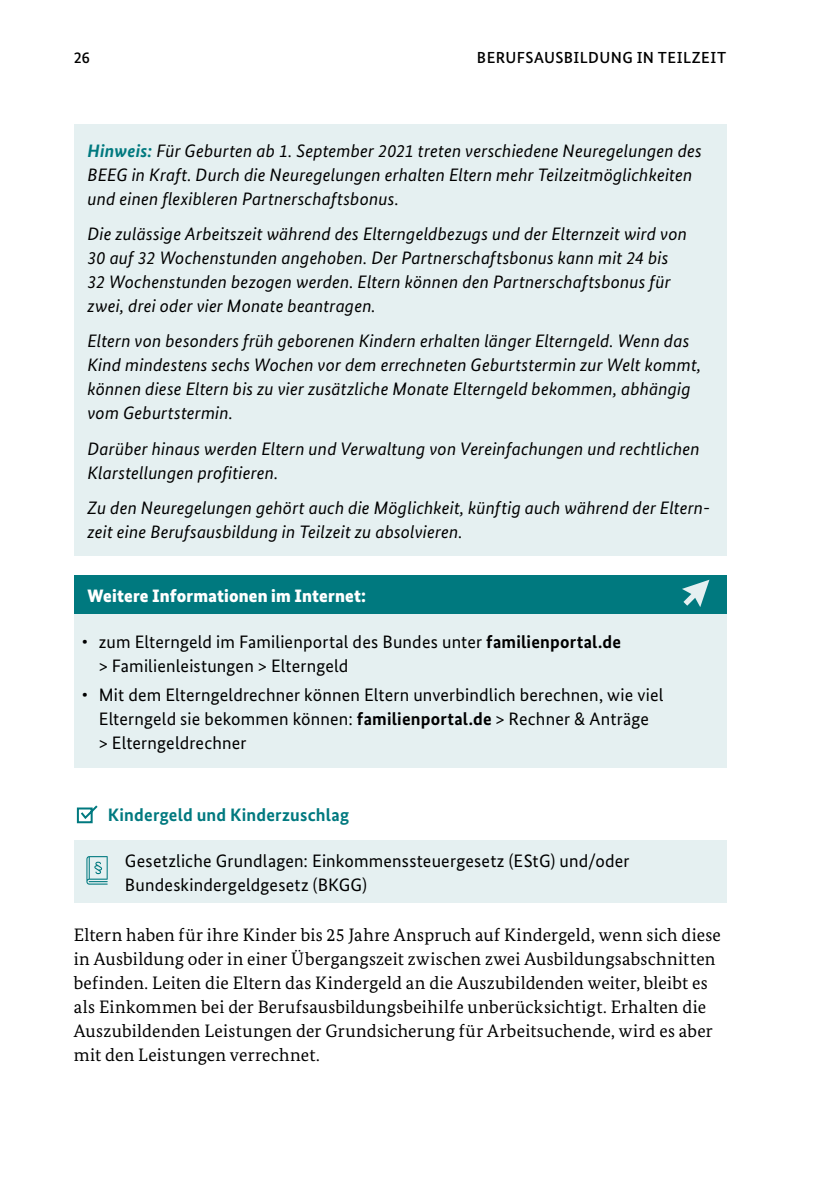
<style>
.page{position:relative;width:840px;height:1191px;background:#fff}
.page>*{position:absolute;margin:0;border:0;box-sizing:border-box;transform-origin:0 0}
.Fliesstext_Infokaste{font:italic 18px/24px "Bundes Sans";letter-spacing:.01em;color:#000}
.Fliesstext{font:18px/24px "Bundes Serif";letter-spacing:.01em;color:#000}
.Aufzaehlung_Infokast{font:18px/24px "Bundes Sans";letter-spacing:.01em;color:#000}
.Fliesstext_Infokaste-2{font:18px "Bundes Sans";letter-spacing:.01em;color:#000}
.Headline_Tabelle{font:900 18px "Bundes Sans";letter-spacing:.01em;color:#fff}
.H3_Subheadline{font:700 18px "Bundes Sans";letter-spacing:.01em;color:#00797f}
.t1{font:500 16px "Bundes Sans";letter-spacing:.03em;color:#000}
.s1{font-weight:700;color:#00797f}
.s2{font-family:"Bundes Serif";font-size:19px}
.s3{font-weight:700}
</style>
<div class="page">
<div style="left:74px;top:125px;width:652px;height:431px;background:#e5f0f1"></div>
<div style="left:74px;top:575px;width:652px;height:40px;background:#00797f"></div>
<div style="left:74px;top:615px;width:652px;height:153px;background:#e5f0f1"></div>
<div style="left:74px;top:840px;width:652px;height:62px;background:#e5f0f1"></div>
<svg style="left:682px;top:580px;width:27px;height:27px"></svg>
<svg style="left:76px;top:805px;width:22px;height:19px"></svg>
<svg style="left:86px;top:856px;width:22px;height:28px"></svg>
<p class="t1" style="left:74px;top:48px;width:18px">26</p>
<p class="t1" style="left:476px;top:48px;width:251px">BERUFSAUSBILDUNG IN TEILZEIT</p>
<p class="Fliesstext_Infokaste" style="left:87px;top:138px;width:615px"><span class="s1">Hinweis:</span> Für Geburten ab 1. September 2021 treten verschiedene Neuregelungen des<br>BEEG in Kraft. Durch die Neuregelungen erhalten Eltern mehr Teilzeitmöglichkeiten und einen flexibleren Partnerschaftsbonus.</p>
<p class="Fliesstext_Infokaste" style="left:87px;top:221px;width:600px">Die zulässige Arbeitszeit während des Elterngeldbezugs und der Elternzeit wird von 30 auf 32 Wochenstunden angehoben. Der Partnerschaftsbonus kann mit 24 bis 32 Wochenstunden bezogen werden. Eltern können den Partnerschaftsbonus für zwei, drei oder vier Monate beantragen.</p>
<p class="Fliesstext_Infokaste" style="left:87px;top:329px;width:615px">Eltern von besonders früh geborenen Kindern erhalten länger Elterngeld. Wenn das Kind mindestens sechs Wochen vor dem errechneten Geburtstermin zur Welt kommt, können diese Eltern bis zu vier zusätzliche Monate Elterngeld bekommen, abhängig vom Geburtstermin.</p>
<p class="Fliesstext_Infokaste" style="left:87px;top:436px;width:613px">Darüber hinaus werden Eltern und Verwaltung von Vereinfachungen und rechtlichen<br>Klarstellungen profitieren.</p>
<p class="Fliesstext_Infokaste" style="left:87px;top:495px;width:623px">Zu den Neuregelungen gehört auch die Möglichkeit, künftig auch während der Eltern&shy;zeit eine Berufsausbildung in Teilzeit zu absolvieren.</p>
<p class="Headline_Tabelle" style="left:87px;top:585px;width:280px">Weitere Informationen im Internet:</p>
<p class="Aufzaehlung_Infokast" style="left:99px;top:629px;width:523px;text-indent:-17px"><span class="s2">∙</span> zum Elterngeld im Familienportal des Bundes unter <span class="s3">familienportal.de </span>&gt; Familienleistungen &gt; Elterngeld</p>
<p class="Aufzaehlung_Infokast" style="left:99px;top:683px;width:565px;text-indent:-17px"><span class="s2">∙</span> Mit dem Elterngeldrechner können Eltern unverbindlich berechnen, wie viel<br>Elterngeld sie bekommen können: <span class="s3">familienportal.de</span> &gt; Rechner &amp; Anträge<br>&gt; Elterngeldrechner</p>
<h3 class="H3_Subheadline" style="left:108px;top:804px;width:243px">Kindergeld und Kinderzuschlag</h3>
<p class="Fliesstext_Infokaste-2" style="left:125px;top:849px;width:506px">Gesetzliche Grundlagen: Einkommenssteuergesetz (EStG) und/oder</p>
<p class="Fliesstext_Infokaste-2" style="left:125px;top:873px;width:243px">Bundeskindergeldgesetz (BKGG)</p>
<p class="Fliesstext" style="left:74px;top:922px;width:648px">Eltern haben für ihre Kinder bis 25 Jahre Anspruch auf Kindergeld, wenn sich diese in Ausbildung oder in einer Übergangszeit zwischen zwei Ausbildungsabschnitten befinden. Leiten die Eltern das Kindergeld an die Auszubildenden weiter, bleibt es als Einkommen bei der Berufsausbildungsbeihilfe unberücksichtigt. Erhalten die Auszubildenden Leistungen der Grundsicherung für Arbeitsuchende, wird es aber mit den Leistungen verrechnet.</p>
</div>
